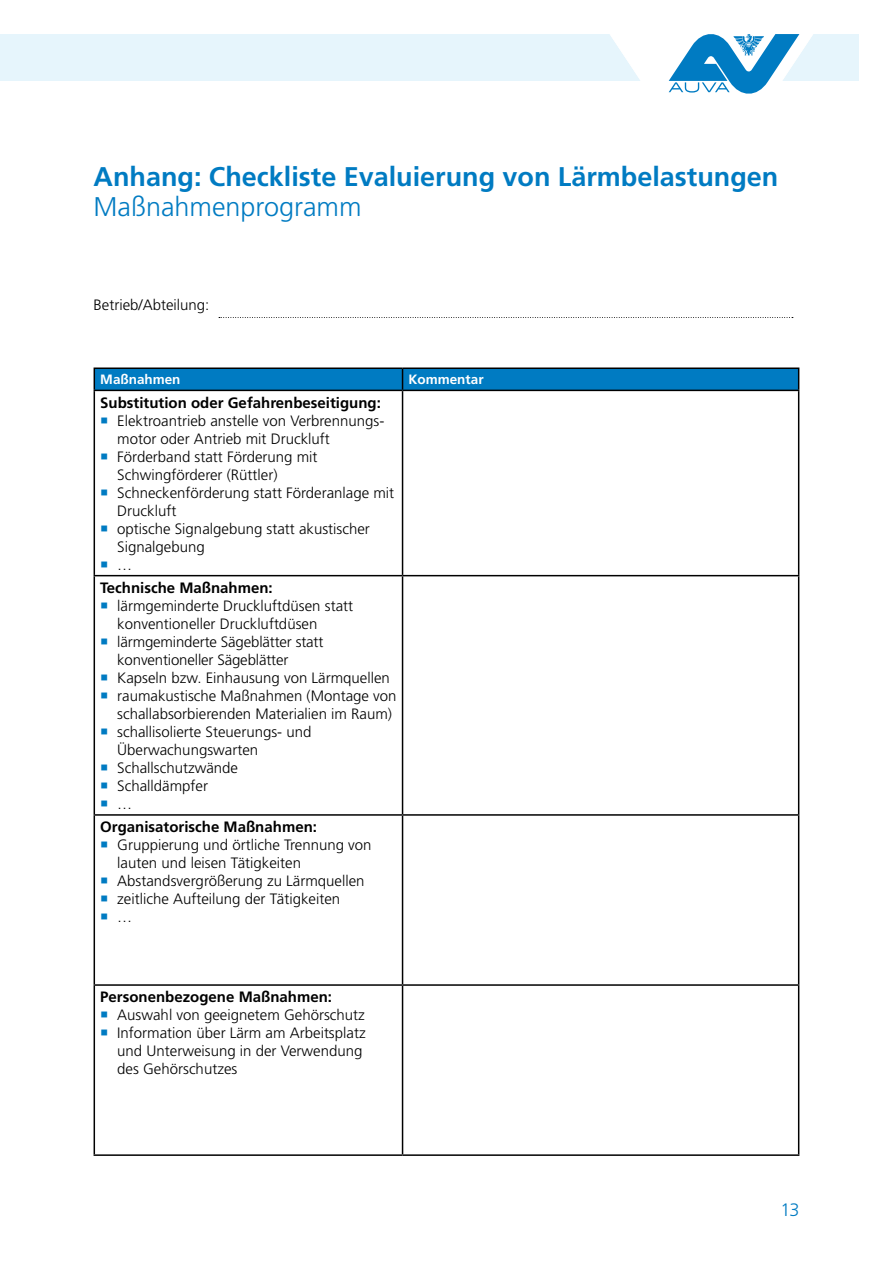
<style>
.page{position:relative;width:893px;height:1263px;background:#fff}
.page>*{position:absolute;margin:0;border:0;box-sizing:border-box;transform-origin:0 0}
.H2-Anhang{font:700 27px/30px "Frutiger LT Std";color:#007bc2}
.t1{font:300 18px "Frutiger LT Std";color:#007bc2}
.Copy{font:300 15px/18px "Frutiger LT Std";color:#000}
.Copy-2{font:700 15px "Frutiger LT Std";color:#000}
.Tabellen_Headline_9pt{font:700 13.5px "Frutiger LT Std";color:#fff}
.s1{font-weight:300}
</style>
<div class="page">
<div style="left:0;top:34px;width:859px;height:47px;background:#e6f5fc"></div>
<hr style="left:94px;top:367px;width:309px;height:2px;background:#000">
<hr style="left:403px;top:367px;width:396px;height:2px;background:#000">
<svg style="left:94px;top:368px;width:705px;height:22px;background:#0072b4"></svg>
<hr style="left:94px;top:390px;width:309px;height:1px;background:#000">
<hr style="left:94px;top:391px;width:1px;height:184px;background:#000">
<hr style="left:403px;top:390px;width:396px;height:1px;background:#000">
<hr style="left:402px;top:391px;width:1px;height:184px;background:#000">
<hr style="left:798px;top:391px;width:1px;height:184px;background:#000">
<hr style="left:94px;top:575px;width:309px;height:1px;background:#000">
<hr style="left:94px;top:576px;width:1px;height:238px;background:#000">
<hr style="left:403px;top:575px;width:396px;height:1px;background:#000">
<hr style="left:402px;top:576px;width:1px;height:238px;background:#000">
<hr style="left:798px;top:576px;width:1px;height:238px;background:#000">
<hr style="left:94px;top:814px;width:309px;height:2px;background:#000">
<hr style="left:94px;top:816px;width:1px;height:168px;background:#000">
<hr style="left:403px;top:814px;width:396px;height:2px;background:#000">
<hr style="left:402px;top:816px;width:1px;height:168px;background:#000">
<hr style="left:798px;top:816px;width:1px;height:168px;background:#000">
<hr style="left:94px;top:984px;width:309px;height:2px;background:#000">
<hr style="left:94px;top:986px;width:1px;height:168px;background:#000">
<hr style="left:403px;top:984px;width:396px;height:2px;background:#000">
<hr style="left:402px;top:986px;width:1px;height:168px;background:#000">
<hr style="left:798px;top:986px;width:1px;height:168px;background:#000">
<hr style="left:94px;top:1154px;width:309px;height:2px;background:#000">
<hr style="left:403px;top:1154px;width:396px;height:2px;background:#000">
<svg style="left:219px;top:317px;width:574px;height:1px"></svg>
<svg style="left:610px;top:34px;width:203px;height:60px"></svg>
<h2 class="H2-Anhang" style="left:94px;top:162px;width:686px">Anhang: Checkliste Evaluierung von Lärmbelastungen<br><span class="s1">Maßnahmenprogramm</span></h2>
<p class="Copy" style="left:94px;top:296px;width:117px">Betrieb/Abteilung:</p>
<p class="Tabellen_Headline_9pt" style="left:100px;top:372px;width:82px">Maßnahmen</p>
<p class="Tabellen_Headline_9pt" style="left:409px;top:372px;width:77px">Kommentar</p>
<p class="Copy-2" style="left:100px;top:394px;width:282px">Substitution oder Gefahrenbeseitigung:</p>
<p class="Copy" style="left:117px;top:412px;width:268px">Elektroantrieb anstelle von Verbrennungs&shy;motor oder Antrieb mit Druckluft</p>
<p class="Copy" style="left:117px;top:448px;width:202px">Förderband statt Förderung mit<br>Schwingförderer (Rüttler)</p>
<p class="Copy" style="left:117px;top:484px;width:278px">Schneckenförderung statt Förderanlage mit<br>Druckluft</p>
<p class="Copy" style="left:117px;top:520px;width:254px">optische Signalgebung statt akustischer<br>Signalgebung</p>
<p class="Copy" style="left:117px;top:556px;width:16px">…</p>
<p class="Copy-2" style="left:100px;top:579px;width:174px">Technische Maßnahmen:</p>
<p class="Copy" style="left:117px;top:597px;width:237px">lärmgeminderte Druckluftdüsen statt konventioneller Druckluftdüsen</p>
<p class="Copy" style="left:117px;top:633px;width:208px">lärmgeminderte Sägeblätter statt konventioneller Sägeblätter</p>
<p class="Copy" style="left:117px;top:669px;width:274px">Kapseln bzw. Einhausung von Lärmquellen</p>
<p class="Copy" style="left:117px;top:687px;width:281px">raumakustische Maßnahmen (Montage von schallabsorbierenden Materialien im Raum)</p>
<p class="Copy" style="left:117px;top:723px;width:196px">schallisolierte Steuerungs- und<br>Überwachungswarten</p>
<p class="Copy" style="left:117px;top:759px;width:122px">Schallschutzwände</p>
<p class="Copy" style="left:117px;top:777px;width:92px">Schalldämpfer</p>
<p class="Copy" style="left:117px;top:795px;width:16px">…</p>
<p class="Copy-2" style="left:100px;top:818px;width:218px">Organisatorische Maßnahmen:</p>
<p class="Copy" style="left:117px;top:836px;width:256px">Gruppierung und örtliche Trennung von lauten und leisen Tätigkeiten</p>
<p class="Copy" style="left:117px;top:872px;width:249px">Abstandsvergrößerung zu Lärmquellen</p>
<p class="Copy" style="left:117px;top:890px;width:224px">zeitliche Aufteilung der Tätigkeiten</p>
<p class="Copy" style="left:117px;top:908px;width:16px">…</p>
<p class="Copy-2" style="left:100px;top:988px;width:233px">Personenbezogene Maßnahmen:</p>
<p class="Copy" style="left:117px;top:1006px;width:249px">Auswahl von geeignetem Gehörschutz</p>
<p class="Copy" style="left:117px;top:1024px;width:250px">Information über Lärm am Arbeitsplatz und Unterweisung in der Verwendung des Gehörschutzes</p>
<p class="t1" style="left:780px;top:1200px;width:21px">13</p>
</div>
